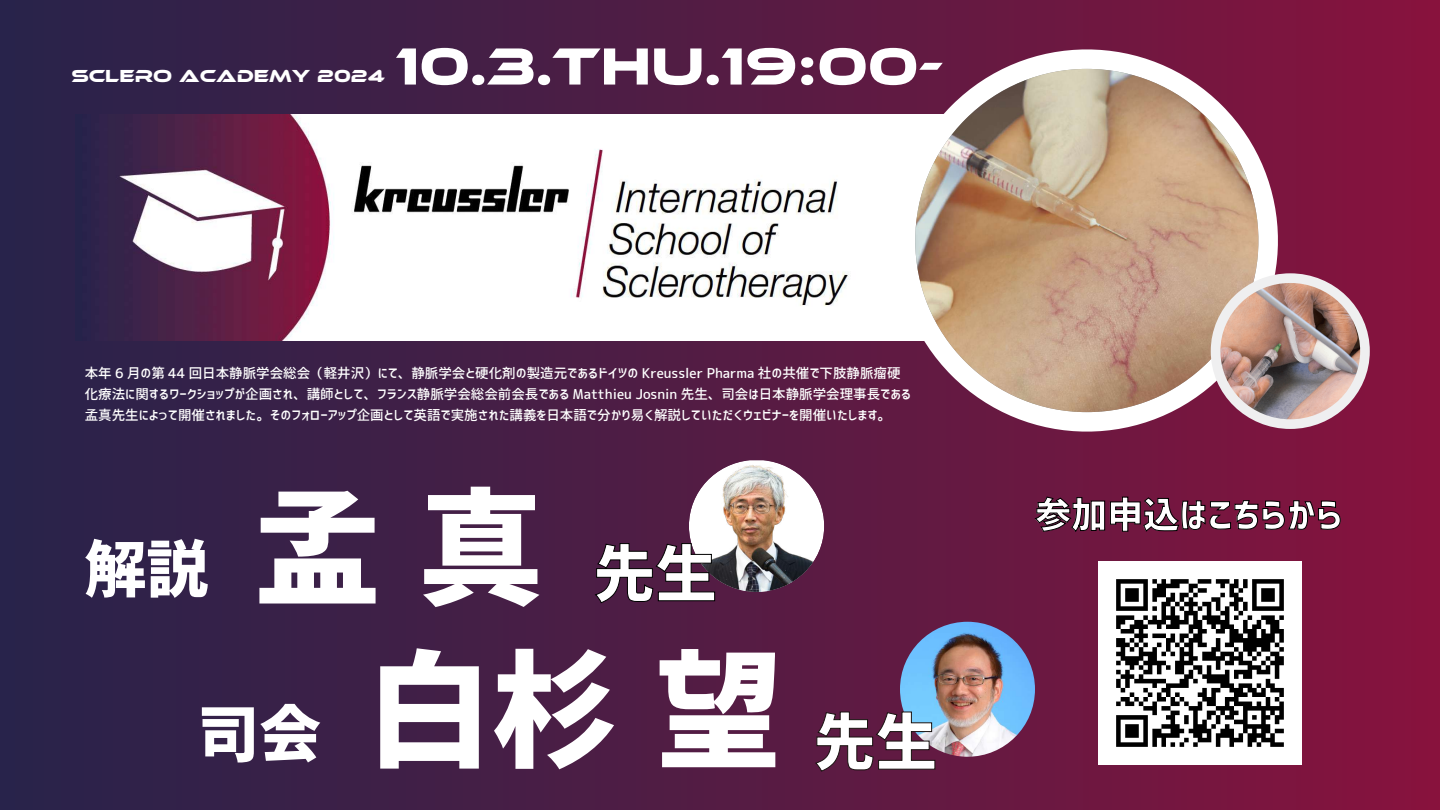
<style>
.page{position:relative;width:1440px;height:810px;background:#fff}
.page>*{position:absolute;margin:0;border:0;box-sizing:border-box;transform-origin:0 0}
.t1{font:61.88px "Corporate Logo Bold";color:#fff}
.t2{font:36px "Corporate Logo Bold";color:#fff}
.t3{font:18px "Ethnocentric Rg";color:#fff}
.t4{font:13.5px/21px "Corporate Logo Medium";color:#fff}
.s1{font-size:126.38px}
</style>
<div class="page">
<div style="left:0;top:0;width:1440px;height:810px;background:linear-gradient(to right,#26254b,#86133d)"></div>
<img style="left:75px;top:114px;width:802px;height:226px">
<svg style="left:877px;top:31px;width:420px;height:419px"></svg>
<svg style="left:1260px;top:69px;width:15px;height:209px;fill:#7c153f"></svg>
<img style="left:915px;top:69px;width:345px;height:343px">
<img style="left:1216px;top:278px;width:149px;height:146px">
<div style="left:1211px;top:273px;width:159px;height:156px;border:10px solid #efeff0;border-radius:50%"></div>
<img style="left:595px;top:460px;width:229px;height:143px">
<img style="left:900px;top:622px;width:135px;height:135px;border-radius:68px">
<svg style="left:815px;top:712px;width:120px;height:60px;background:#5b294c"></svg>
<img style="left:1098px;top:562px;width:203px;height:203px">
<svg style="left:396px;top:48px;width:20px;height:37px"></svg>
<svg style="left:422px;top:48px;width:46px;height:37px"></svg>
<div style="left:472px;top:75px;width:12px;height:10px;background:#fff;border-radius:50%"></div>
<svg style="left:487px;top:48px;width:47px;height:37px"></svg>
<div style="left:538px;top:75px;width:12px;height:10px;background:#fff;border-radius:50%"></div>
<svg style="left:552px;top:48px;width:96px;height:37px"></svg>
<svg style="left:654px;top:48px;width:48px;height:37px"></svg>
<div style="left:707px;top:75px;width:12px;height:10px;background:#fff;border-radius:50%"></div>
<svg style="left:722px;top:48px;width:73px;height:37px"></svg>
<svg style="left:801px;top:57px;width:12px;height:28px"></svg>
<svg style="left:820px;top:48px;width:123px;height:37px"></svg>
<svg style="left:1035px;top:468px;width:306px;height:64px;background:#691338"></svg>
<h3 class="t3" style="left:71px;top:65px;width:315px">SCLERO ACADEMY 2024</h3>
<p class="t4" style="left:85px;top:363px;width:828px">本年 6 月の第 44 回日本静脈学会総会（軽井沢）にて、静脈学会と硬化剤の製造元であるドイツの Kreussler Pharma 社の共催で下肢静脈瘤硬化療法に関するワークショップが企画され、講師として、フランス静脈学会総会前会長である Matthieu Josnin 先生、司会は日本静脈学会理事長である孟真先生によって開催されました。そのフォローアップ企画として英語で実施された講義を日本語で分かり易く解説していただくウェビナーを開催いたします。</p>
<h1 class="t1" style="left:84px;top:529px;width:634px">解説 <span class="s1">孟 真</span> 先生</h1>
<h1 class="t1" style="left:197px;top:696px;width:742px">司会 <span class="s1">白杉 望</span> 先生</h1>
<h2 class="t2" style="left:1035px;top:490px;width:309px">参加申込はこちらから</h2>
</div>
